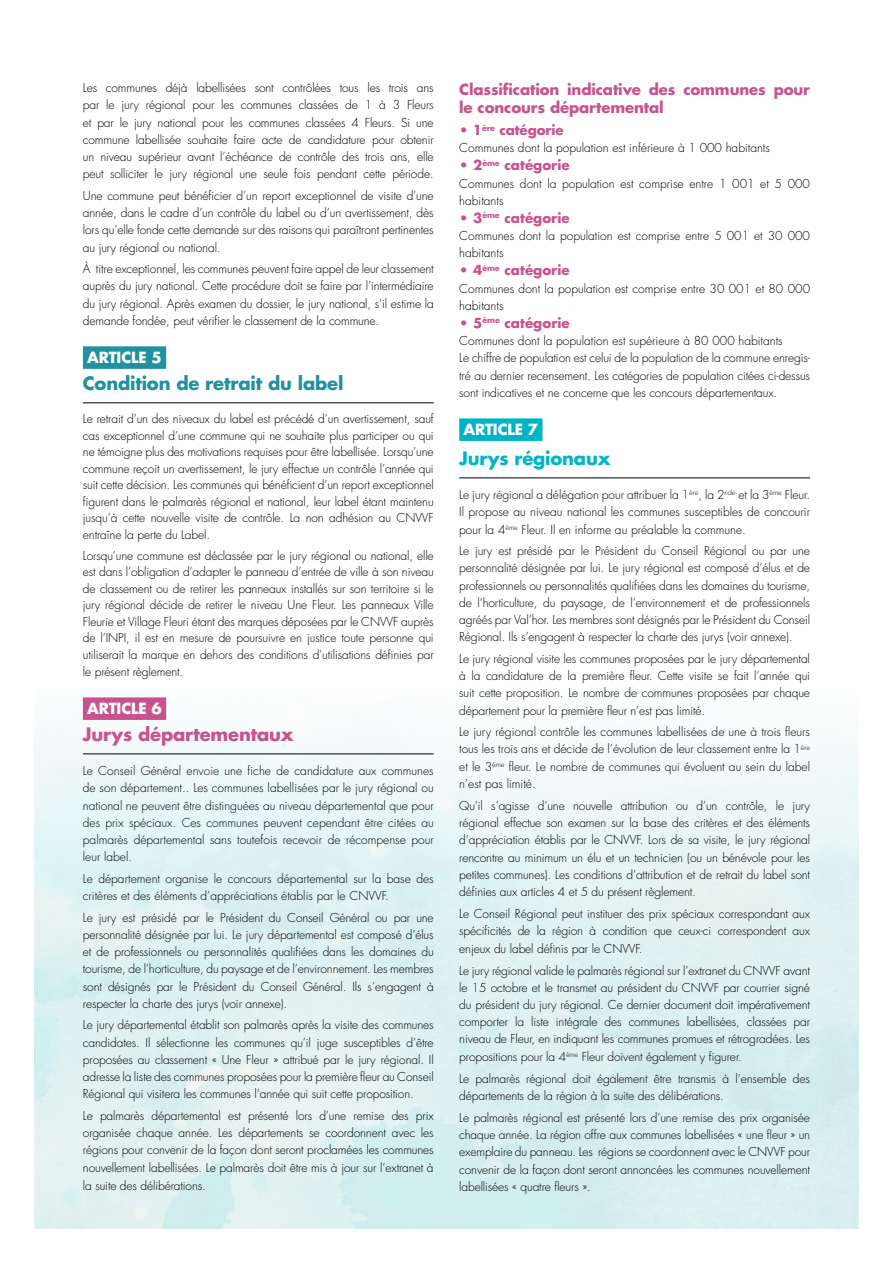
<style>
.page{position:relative;width:893px;height:1263px;background:#fff}
.page>*{position:absolute;margin:0;border:0;box-sizing:border-box;transform-origin:0 0}
.t1{font:700 18px "Futura";letter-spacing:-.01em;color:#1f919f}
.t2{font:700 18px "Futura";letter-spacing:-.01em;color:#c8528e}
.t3{font:700 18px "Futura";letter-spacing:-.01em;color:#00b4c7}
.t4{font:700 15px/18px "Futura";letter-spacing:-.01em;color:#c8528e}
.t5{font:700 15px "Futura";letter-spacing:-.01em;color:#fff}
.t6{font:700 13.5px "Futura";color:#c8528e}
.t7{font:300 12px/17.2px "Futura";letter-spacing:-.01em;color:#000;text-align:justify}
</style>
<div class="page">
<img style="left:34px;top:346px;width:825px;height:883px">
<div style="left:83px;top:346px;width:83px;height:23px;background:#1f919f"></div>
<hr style="left:83px;top:403px;width:351px;height:1px;background:#000">
<div style="left:83px;top:697px;width:83px;height:23px;background:#c8528e"></div>
<hr style="left:83px;top:754px;width:351px;height:1px;background:#000">
<div style="left:459px;top:418px;width:83px;height:23px;background:#00b4c7"></div>
<hr style="left:459px;top:478px;width:351px;height:1px;background:#000">
<p class="t7" style="left:83px;top:79px;width:352px">Les communes déjà labellisées sont contrôlées tous les trois ans par le jury régional pour les communes classées de 1 à 3 Fleurs et par le jury national pour les communes classées 4 Fleurs. Si une commune labellisée souhaite faire acte de candidature pour obtenir un niveau supérieur avant l’échéance de contrôle des trois ans, elle peut solliciter le jury régional une seule fois pendant cette période.</p>
<p class="t7" style="left:83px;top:187px;width:352px">Une commune peut bénéficier d’un report exceptionnel de visite d’une année, dans le cadre d’un contrôle du label ou d’un avertissement, dès lors qu’elle fonde cette demande sur des raisons qui paraîtront pertinentes au jury régional ou national.</p>
<p class="t7" style="left:83px;top:260px;width:352px">À titre exceptionnel, les communes peuvent faire appel de leur classement auprès du jury national. Cette procédure doit se faire par l’intermédiaire du jury régional. Après examen du dossier, le jury national, s’il estime la demande fondée, peut vérifier le classement de la commune.</p>
<p class="t5" style="left:87px;top:348px;width:76px">ARTICLE 5</p>
<h1 class="t1" style="left:83px;top:371px;width:262px">Condition de retrait du label</h1>
<p class="t7" style="left:83px;top:411px;width:352px;line-height:16.5px">Le retrait d’un des niveaux du label est précédé d’un avertissement, sauf cas exceptionnel d’une commune qui ne souhaite plus participer ou qui ne témoigne plus des motivations requises pour être labellisée. Lorsqu’une commune reçoit un avertissement, le jury effectue un contrôle l’année qui suit cette décision. Les communes qui bénéficient d’un report exceptionnel figurent dans le palmarès régional et national, leur label étant maintenu jusqu’à cette nouvelle visite de contrôle. La non adhésion au CNVVF entraîne la perte du Label.</p>
<p class="t7" style="left:83px;top:547px;width:352px;line-height:16.6px">Lorsqu’une commune est déclassée par le jury régional ou national, elle est dans l’obligation d’adapter le panneau d’entrée de ville à son niveau de classement ou de retirer les panneaux installés sur son territoire si le jury régional décide de retirer le niveau Une Fleur. Les panneaux Ville Fleurie et Village Fleuri étant des marques déposées par le CNVVF auprès de l’INPI, il est en mesure de poursuivre en justice toute personne qui utiliserait la marque en dehors des conditions d’utilisations définies par le présent règlement.</p>
<p class="t5" style="left:87px;top:699px;width:76px">ARTICLE 6</p>
<h1 class="t2" style="left:83px;top:722px;width:212px">Jurys départementaux</h1>
<p class="t7" style="left:83px;top:762px;width:352px">Le Conseil Général envoie une fiche de candidature aux communes de son département.. Les communes labellisées par le jury régional ou national ne peuvent être distinguées au niveau départemental que pour des prix spéciaux. Ces communes peuvent cependant être citées au palmarès départemental sans toutefois recevoir de récompense pour leur label.</p>
<p class="t7" style="left:83px;top:870px;width:352px">Le département organise le concours départemental sur la base des critères et des éléments d’appréciations établis par le CNVVF.</p>
<p class="t7" style="left:83px;top:909px;width:352px">Le jury est présidé par le Président du Conseil Général ou par une personnalité désignée par lui. Le jury départemental est composé d’élus et de professionnels ou personnalités qualifiées dans les domaines du tourisme, de l’horticulture, du paysage et de l’environnement. Les membres sont désignés par le Président du Conseil Général. Ils s’engagent à respecter la charte des jurys (voir annexe).</p>
<p class="t7" style="left:83px;top:1017px;width:352px">Le jury départemental établit son palmarès après la visite des communes candidates. Il sélectionne les communes qu’il juge susceptibles d’être proposées au classement « Une Fleur » attribué par le jury régional. Il adresse la liste des communes proposées pour la première fleur au Conseil Régional qui visitera les communes l’année qui suit cette proposition.</p>
<p class="t7" style="left:83px;top:1107px;width:352px">Le palmarès départemental est présenté lors d’une remise des prix organisée chaque année. Les départements se coordonnent avec les régions pour convenir de la façon dont seront proclamées les communes nouvellement labellisées. Le palmarès doit être mis à jour sur l’extranet à la suite des délibérations.</p>
<p class="t4" style="left:459px;top:80px;width:352px">Classification indicative des communes pour le concours départemental</p>
<p class="t6" style="left:459px;top:121px;width:106px">• 1<sup>ère</sup> catégorie</p>
<p class="t7" style="left:459px;top:140px;width:312px">Communes dont la population est inférieure à 1 000 habitants</p>
<p class="t6" style="left:459px;top:156px;width:112px">• 2<sup>ème</sup> catégorie</p>
<p class="t7" style="left:459px;top:175px;width:352px">Communes dont la population est comprise entre 1 001 et 5 000 habitants</p>
<p class="t6" style="left:459px;top:209px;width:112px">• 3<sup>ème</sup> catégorie</p>
<p class="t7" style="left:459px;top:227px;width:352px">Communes dont la population est comprise entre 5 001 et 30 000 habitants</p>
<p class="t6" style="left:459px;top:261px;width:112px">• 4<sup>ème</sup> catégorie</p>
<p class="t7" style="left:459px;top:280px;width:352px">Communes dont la population est comprise entre 30 001 et 80 000 habitants</p>
<p class="t6" style="left:459px;top:314px;width:112px">• 5<sup>ème</sup> catégorie</p>
<p class="t7" style="left:459px;top:332px;width:352px;text-align:left">Communes dont la population est supérieure à 80 000 habitants<br>Le chiffre de population est celui de la population de la commune enregis&shy;tré au dernier recensement. Les catégories de population citées ci-dessus sont indicatives et ne concerne que les concours départementaux.</p>
<p class="t5" style="left:463px;top:420px;width:76px">ARTICLE 7</p>
<h1 class="t3" style="left:459px;top:446px;width:153px">Jurys régionaux</h1>
<p class="t7" style="left:459px;top:487px;width:352px">Le jury régional a délégation pour attribuer la 1<sup>ère</sup>, la 2<sup>nde</sup> et la 3<sup>ème</sup> Fleur.<br>Il propose au niveau national les communes susceptibles de concourir pour la 4<sup>ème</sup> Fleur. Il en informe au préalable la commune.</p>
<p class="t7" style="left:459px;top:543px;width:352px">Le jury est présidé par le Président du Conseil Régional ou par une personnalité désignée par lui. Le jury régional est composé d’élus et de professionnels ou personnalités qualifiées dans les domaines du tourisme, de l’horticulture, du paysage, de l’environnement et de professionnels agréés par Val’hor. Les membres sont désignés par le Président du Conseil Régional. Ils s’engagent à respecter la charte des jurys (voir annexe).</p>
<p class="t7" style="left:459px;top:650px;width:352px">Le jury régional visite les communes proposées par le jury départemental à la candidature de la première fleur. Cette visite se fait l’année qui suit cette proposition. Le nombre de communes proposées par chaque département pour la première fleur n’est pas limité.</p>
<p class="t7" style="left:459px;top:723px;width:352px">Le jury régional contrôle les communes labellisées de une à trois fleurs tous les trois ans et décide de l’évolution de leur classement entre la 1<sup>ère </sup>et le 3<sup>ème</sup> fleur. Le nombre de communes qui évoluent au sein du label n’est pas limité.</p>
<p class="t7" style="left:459px;top:797px;width:352px">Qu’il s’agisse d’une nouvelle attribution ou d’un contrôle, le jury régional effectue son examen sur la base des critères et des éléments d’appréciation établis par le CNVVF. Lors de sa visite, le jury régional rencontre au minimum un élu et un technicien (ou un bénévole pour les petites communes). Les conditions d’attribution et de retrait du label sont définies aux articles 4 et 5 du présent règlement.</p>
<p class="t7" style="left:459px;top:905px;width:352px">Le Conseil Régional peut instituer des prix spéciaux correspondant aux spécificités de la région à condition que ceux-ci correspondent aux enjeux du label définis par le CNVVF.</p>
<p class="t7" style="left:459px;top:962px;width:352px">Le jury régional valide le palmarès régional sur l’extranet du CNVVF avant le 15 octobre et le transmet au président du CNVVF par courrier signé du président du jury régional. Ce dernier document doit impérativement comporter la liste intégrale des communes labellisées, classées par niveau de Fleur, en indiquant les communes promues et rétrogradées. Les propositions pour la 4<sup>ème</sup> Fleur doivent également y figurer.</p>
<p class="t7" style="left:459px;top:1070px;width:352px">Le palmarès régional doit également être transmis à l’ensemble des départements de la région à la suite des délibérations.</p>
<p class="t7" style="left:459px;top:1109px;width:352px">Le palmarès régional est présenté lors d’une remise des prix organisée chaque année. La région offre aux communes labellisées « une fleur » un exemplaire du panneau. Les régions se coordonnent avec le CNVVF pour convenir de la façon dont seront annoncées les communes nouvellement labellisées « quatre fleurs ».</p>
</div>
